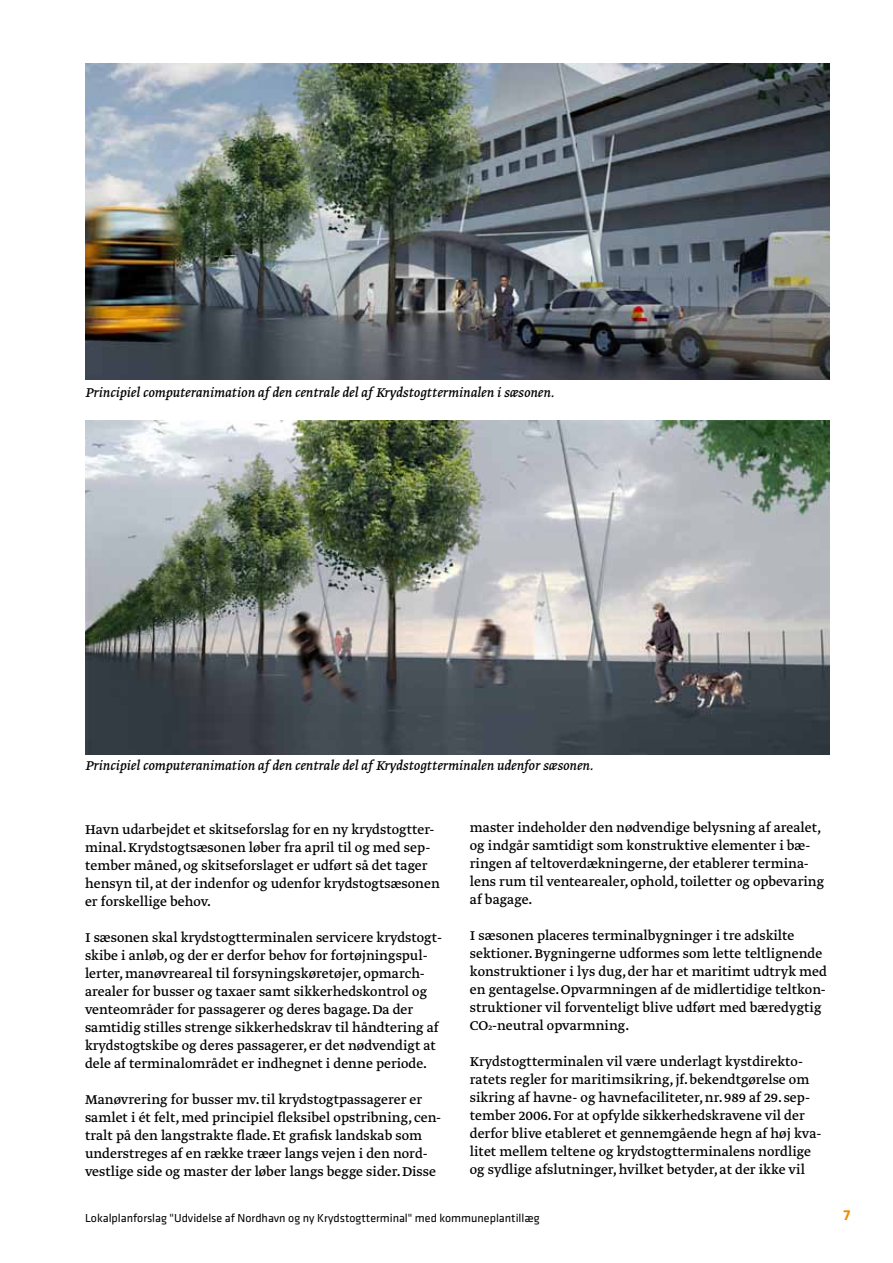
<style>
.page{position:relative;width:893px;height:1263px;background:#fff}
.page>*{position:absolute;margin:0;border:0;box-sizing:border-box;transform-origin:0 0}
.t1{font:15px/18px "Greta Text";color:#000}
.t2{font:italic 15px "Greta Text";color:#000}
.t3{font:700 15px "Klavika";color:#f08a00}
.t4{font:12px "Klavika";color:#000}
</style>
<div class="page">
<img style="left:85px;top:64px;width:744px;height:316px">
<img style="left:85px;top:420px;width:744px;height:334px">
<p class="t2" style="left:85px;top:386px;width:471px">Principiel computeranimation af den centrale del af Krydstogtterminalen i sæsonen.</p>
<p class="t2" style="left:85px;top:759px;width:510px">Principiel computeranimation af den centrale del af Krydstogtterminalen udenfor sæsonen.</p>
<p class="t1" style="left:85px;top:821px;width:356px">Havn udarbejdet et skitseforslag for en ny krydstogtter&shy;minal. Krydstogtsæsonen løber fra april til og med sep&shy;tember måned, og skitseforslaget er udført så det tager hensyn til, at der indenfor og udenfor krydstogtsæsonen er forskellige behov.</p>
<p class="t1" style="left:85px;top:929px;width:359px">I sæsonen skal krydstogtterminalen servicere krydstogt&shy;skibe i anløb, og der er derfor behov for fortøjningspul&shy;lerter, manøvreareal til forsyningskøretøjer, opmarch&shy;arealer for busser og taxaer samt sikkerhedskontrol og venteområder for passagerer og deres bagage. Da der samtidig stilles strenge sikkerhedskrav til håndtering af krydstogtskibe og deres passagerer, er det nødvendigt at dele af terminalområdet er indhegnet i denne periode.</p>
<p class="t1" style="left:85px;top:1091px;width:357px">Manøvrering for busser mv. til krydstogtpassagerer er samlet i ét felt, med principiel fleksibel opstribning, cen&shy;tralt på den langstrakte flade. Et grafisk landskab som understreges af en række træer langs vejen i den nord&shy;vestlige side og master der løber langs begge sider. Disse</p>
<p class="t1" style="left:470px;top:819px;width:356px">master indeholder den nødvendige belysning af arealet, og indgår samtidigt som konstruktive elementer i bæ&shy;ringen af teltoverdækningerne, der etablerer termina&shy;lens rum til ventearealer, ophold, toiletter og opbevaring af bagage.</p>
<p class="t1" style="left:470px;top:927px;width:359px">I sæsonen placeres terminalbygninger i tre adskilte sektioner. Bygningerne udformes som lette teltlignende konstruktioner i lys dug, der har et maritimt udtryk med en gentagelse. Opvarmningen af de midlertidige teltkon&shy;struktioner vil forventeligt blive udført med bæredygtig CO₂-neutral opvarmning.</p>
<p class="t1" style="left:470px;top:1053px;width:353px">Krydstogtterminalen vil være underlagt kystdirekto&shy;ratets regler for maritimsikring, jf. bekendtgørelse om sikring af havne- og havnefaciliteter, nr. 989 af 29. sep&shy;tember 2006. For at opfylde sikkerhedskravene vil der derfor blive etableret et gennemgående hegn af høj kva&shy;litet mellem teltene og krydstogtterminalens nordlige og sydlige afslutninger, hvilket betyder, at der ikke vil</p>
<p class="t4" style="left:85px;top:1213px;width:456px">Lokalplanforslag "Udvidelse af Nordhavn og ny Krydstogtterminal" med kommuneplantillæg</p>
<p class="t3" style="left:844px;top:1209px;width:8px">7</p>
</div>
